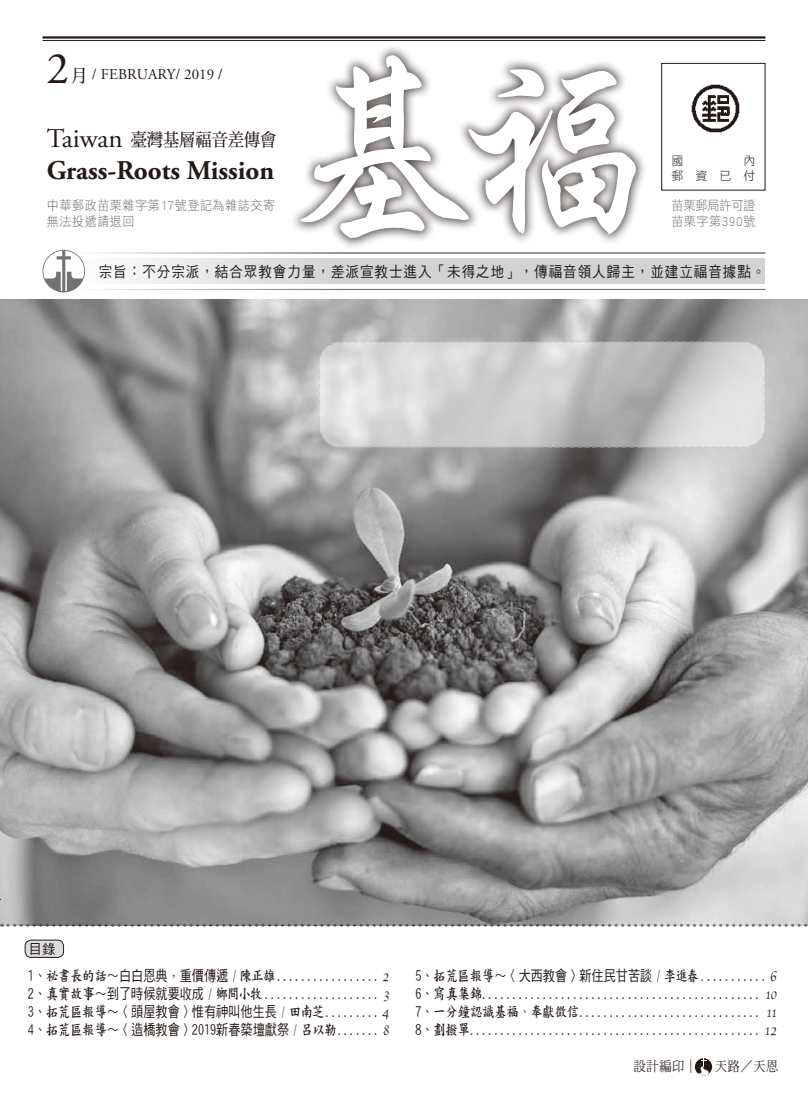
<style>
.page{position:relative;width:808px;height:1106px;background:#fff}
.page>*{position:absolute;margin:0;border:0;box-sizing:border-box;transform-origin:0 0}
.t1{font:45px "Adobe Garamond Pro";color:#231916}
.t2{font:700 27px "Adobe Garamond Pro";color:#231916}
.t3{font:27px "Adobe Garamond Pro";color:#231916}
.t4{font:18px "DF Ming Std W7";color:#231916;scale:.9 1}
.t5{font:15px "DF Hei Std W5";letter-spacing:.075em;color:#231916;scale:.9 1}
.t6{font:15px "Adobe Garamond Pro";color:#231916}
.t7{font:14.85px/18px "DF Hei Md HKSCS U";color:#231916;text-align:justify;scale:.82 1}
.t8{font:13.5px "DF Ming Std W5";letter-spacing:.05em;color:#231916;scale:.9 1}
.t9{font:13.5px "DF Hei Md HKSCS U";color:#231916}
.t10{font:13.2px/16.5px "DF Hei Std W3";letter-spacing:.05em;color:#727272;scale:.91 1}
.t11{font:12px "DF Hei Std W3";color:#231916}
.s1{font-family:"DF Ming Std W7";font-size:18px}
.s2{font-family:"DF Kai Shu W7 HKSCS U"}
.s3{font-family:"Apple Chancery"}
</style>
<div class="page">
<img style="left:0;top:300px;width:808px;height:625px">
<div style="left:289px;top:44px;width:191px;height:205px;background:#231916;opacity:.75"></div>
<img style="left:691px;top:84px;width:49px;height:48px">
<div style="left:661px;top:63px;width:104px;height:127px;border:1px solid #231916"></div>
<hr style="left:43px;top:36px;width:722px;height:3px;background:#231916">
<hr style="left:43px;top:40px;width:722px;height:1px;background:#231916">
<svg style="left:133px;top:258px;width:632px;height:26px;background:#d7d7d7"></svg>
<hr style="left:43px;top:252px;width:722px;height:2px;background:#727272">
<hr style="left:43px;top:289px;width:722px;height:1px;background:#727272">
<svg style="left:43px;top:250px;width:42px;height:42px"></svg>
<div style="left:457px;top:57px;width:190px;height:188px;background:#231916;opacity:.75"></div>
<svg style="left:300px;top:55px;width:336px;height:183px"></svg>
<svg style="left:2px;top:923px;width:806px;height:4px;background:#a2a1a1"></svg>
<div style="left:25px;top:940px;width:39px;height:17px;background:#dcdddd;border-radius:6px"></div>
<div style="left:25px;top:939px;width:39px;height:18px;border:1px solid #231916;border-radius:6px"></div>
<svg style="left:695px;top:1058px;width:17px;height:17px"></svg>
<svg style="left:697px;top:1058px;width:12px;height:17px"></svg>
<svg style="left:318px;top:340px;width:448px;height:108px;background:#ccc"></svg>
<h1 class="t1" style="left:46px;top:42px;width:24px">2</h1>
<p class="t6" style="left:71px;top:65px;width:153px"><span class="s1">月</span> / FEBRUARY/ 2019 /</p>
<h2 class="t3" style="left:47px;top:123px;width:77px">TAIWAN</h2>
<h2 class="t2" style="left:47px;top:155px;width:229px">Grass-Roots Mission</h2>
<p class="t11" style="left:671px;top:169px;width:85px">郵　資　已　付</p>
<p class="t10" style="left:671px;top:196px;width:94px">苗栗郵局許可證苗栗字第390號</p>
<p class="t4" style="left:131px;top:129px;width:164px">臺灣基層福音差傳會</p>
<p class="t10" style="left:47px;top:196px;width:252px">中華郵政苗栗雜字第17號登記為雜誌交寄無法投遞請退回</p>
<p class="t5" style="left:99px;top:263px;width:742px">宗旨：不分宗派，結合眾教會力量，差派宣教士進入「未得之地」，傳福音領人歸主，並建立福音據點。</p>
<p class="t9" style="left:29px;top:941px;width:28px">目錄</p>
<p class="t7" style="left:28px;top:966px;width:442px">1、<span class="s2">祕書長的話</span>～白白恩典，重價傳遞∕<span class="s2">陳正雄</span>................. <span class="s3">2<br></span>2、<span class="s2">真實故事</span>～到了時候就要收成∕<span class="s2">鄉間小牧</span> ................... <span class="s3">3<br></span>3、<span class="s2">拓荒區報導</span>～〈頭屋教會〉惟有神叫他生長∕<span class="s2">田南芝</span>.........<span class="s3">4<br></span>4、<span class="s2">拓荒區報導</span>～〈造橋教會〉2019新春築壇獻祭∕<span class="s2">呂以勒</span>....... <span class="s3">8</span></p>
<p class="t7" style="left:415px;top:966px;width:442px">5、<span class="s2">拓荒區報導</span>～〈大西教會〉新住民甘苦談∕<span class="s2">李進春</span>........... <span class="s3">6<br></span>6、<span class="s2">寫真集錦</span>.............................................. <span class="s3">10<br></span>7、<span class="s2">一分鐘認識基福、奉獻徵信</span>.............................. <span class="s3">11<br></span>8、<span class="s2">劃撥單</span>................................................ <span class="s3">12</span></p>
<p class="t8" style="left:634px;top:1059px;width:162px">設計編印∣　 天路／天恩</p>
</div>
